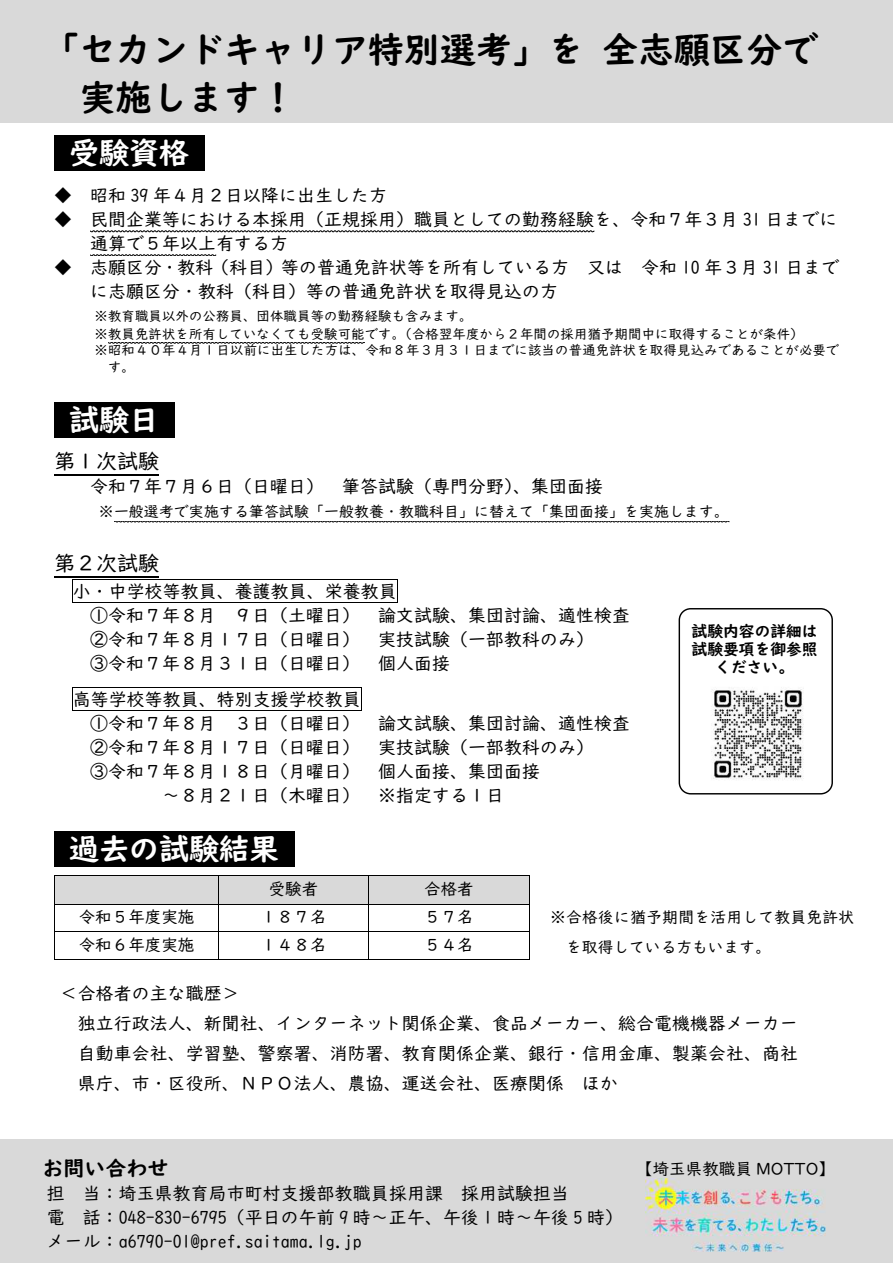
<style>
.page{position:relative;width:893px;height:1263px;background:#fff}
.page>*{position:absolute;margin:0;border:0;box-sizing:border-box;transform-origin:0 0}
.t1{font:35.85px/48px "UD Digi Kyokasho N B";letter-spacing:.005em;color:#000}
.t2{font:30px "UD Digi Kyokasho N B";color:#fff}
.t3{font:21px "UD Digi Kyokasho N R";letter-spacing:.005em;color:#000}
.t4{font:21px "UD Digi Kyokasho N B";letter-spacing:.005em;color:#000}
.t5{font:17.85px/24px "UD Digi Kyokasho N R";letter-spacing:.01em;color:#000}
.t6{font:16.5px "UD Digi Kyokasho N R";letter-spacing:.005em;color:#000}
.t7{font:16.5px "UD Digi Kyokasho NK R";letter-spacing:.005em;color:#000}
.t8{font:15.75px/29.8px "UD Digi Kyokasho N R";letter-spacing:.015em;color:#000}
.t9{font:15.75px/18px "UD Digi Kyokasho N B";letter-spacing:.005em;color:#000;text-align:center}
.t10{font:14.85px "UD Digi Kyokasho N R";letter-spacing:.005em;color:#000}
.t11{font:13.35px/17.9px "UD Digi Kyokasho N R";letter-spacing:.01em;color:#000}
</style>
<div class="page">
<div style="left:0;top:0;width:892px;height:122px;background:#d9d9d9"></div>
<div style="left:54px;top:135px;width:150px;height:36px;background:#000"></div>
<svg style="left:90px;top:231px;width:504px;height:1px"></svg>
<svg style="left:90px;top:255px;width:126px;height:1px"></svg>
<svg style="left:108px;top:342px;width:256px;height:1px"></svg>
<div style="left:54px;top:402px;width:120px;height:36px;background:#000"></div>
<hr style="left:54px;top:474px;width:105px;height:1px;background:#000">
<svg style="left:114px;top:521px;width:615px;height:1px"></svg>
<hr style="left:54px;top:576px;width:105px;height:1px;background:#000">
<hr style="left:73px;top:579px;width:324px;height:1px;background:#000">
<svg style="left:72px;top:579px;width:1px;height:24px"></svg>
<hr style="left:73px;top:602px;width:324px;height:1px;background:#000">
<svg style="left:397px;top:579px;width:1px;height:24px"></svg>
<hr style="left:73px;top:687px;width:288px;height:1px;background:#000">
<svg style="left:72px;top:687px;width:1px;height:24px"></svg>
<hr style="left:73px;top:710px;width:288px;height:1px;background:#000">
<svg style="left:361px;top:687px;width:1px;height:24px"></svg>
<div style="left:54px;top:831px;width:240px;height:36px;background:#000"></div>
<div style="left:55px;top:876px;width:163px;height:28px;background:#d9d9d9"></div>
<div style="left:219px;top:876px;width:149px;height:28px;background:#d9d9d9"></div>
<div style="left:368px;top:876px;width:161px;height:28px;background:#d9d9d9"></div>
<hr style="left:55px;top:876px;width:163px;height:1px;background:#000">
<hr style="left:219px;top:876px;width:149px;height:1px;background:#000">
<hr style="left:368px;top:876px;width:161px;height:1px;background:#000">
<hr style="left:55px;top:904px;width:163px;height:1px;background:#000">
<hr style="left:219px;top:904px;width:149px;height:1px;background:#000">
<hr style="left:368px;top:904px;width:161px;height:1px;background:#000">
<hr style="left:55px;top:931px;width:163px;height:1px;background:#000">
<hr style="left:219px;top:931px;width:149px;height:1px;background:#000">
<hr style="left:368px;top:931px;width:161px;height:1px;background:#000">
<svg style="left:54px;top:876px;width:1px;height:84px"></svg>
<hr style="left:55px;top:959px;width:163px;height:1px;background:#000">
<svg style="left:218px;top:876px;width:1px;height:84px"></svg>
<hr style="left:219px;top:959px;width:149px;height:1px;background:#000">
<svg style="left:368px;top:877px;width:1px;height:82px"></svg>
<hr style="left:368px;top:959px;width:161px;height:1px;background:#000">
<svg style="left:529px;top:876px;width:1px;height:84px"></svg>
<div style="left:0;top:1139px;width:892px;height:124px;background:#d9d9d9"></div>
<div style="left:678px;top:608px;width:155px;height:187px;border:1px solid #000;border-radius:11px"></div>
<img style="left:645px;top:1178px;width:180px;height:74px">
<img style="left:711px;top:689px;width:93px;height:91px">
<h1 class="t1" style="left:80px;top:28px;width:739px;text-indent:-36px">「セカンドキャリア特別選考」を全志願区分で実施します！</h1>
<h2 class="t2" style="left:69px;top:138px;width:121px">受験資格</h2>
<p class="t5" style="left:54px;top:185px;width:334px">◆ 昭和 39 年４月２日以降に出生した方</p>
<p class="t5" style="left:90px;top:209px;width:748px;text-indent:-36px">◆ 民間企業等における本採用（正規採用）職員としての勤務経験を、令和７年３月 31 日までに通算で５年以上有する方</p>
<p class="t5" style="left:90px;top:257px;width:750px;text-indent:-36px">◆ 志願区分・教科（科目）等の普通免許状等を所有している方 又は 令和 10 年３月 31 日までに志願区分・教科（科目）等の普通免許状を取得見込の方</p>
<p class="t11" style="left:94px;top:308px;width:710px">※教育職員以外の公務員、団体職員等の勤務経験も含みます。<br>※教員免許状を所有していなくても受験可能です。（合格翌年度から２年間の採用猶予期間中に取得することが条件）</p>
<p class="t11" style="left:108px;top:343px;width:732px;line-height:16.4px;text-indent:-14px">※昭和４０年４月１日以前に出生した方は、令和８年３月３１日までに該当の普通免許状を取得見込みであることが必要です。</p>
<h2 class="t2" style="left:69px;top:405px;width:91px">試験日</h2>
<p class="t3" style="left:54px;top:451px;width:107px">第１次試験</p>
<p class="t5" style="left:90px;top:476px;width:514px">令和７年７月６日（日曜日） 筆答試験（専門分野）、集団面接</p>
<p class="t10" style="left:99px;top:504px;width:631px">※一般選考で実施する筆答試験「一般教養・教職科目」に替えて「集団面接」を実施します。</p>
<p class="t3" style="left:54px;top:553px;width:107px">第２次試験</p>
<p class="t5" style="left:90px;top:581px;width:541px;text-indent:-17px">小・中学校等教員、養護教員、栄養教員<br>①令和７年８月 ９日（土曜日） 論文試験、集団討論、適性検査<br>②令和７年８月１７日（日曜日） 実技試験（一部教科のみ）<br>③令和７年８月３１日（日曜日） 個人面接</p>
<p class="t5" style="left:73px;top:689px;width:289px">高等学校等教員、特別支援学校教員</p>
<p class="t5" style="left:90px;top:713px;width:541px">①令和７年８月 ３日（日曜日） 論文試験、集団討論、適性検査</p>
<p class="t5" style="left:90px;top:737px;width:505px">②令和７年８月１７日（日曜日） 実技試験（一部教科のみ）</p>
<p class="t5" style="left:90px;top:761px;width:451px">③令和７年８月１８日（月曜日） 個人面接、集団面接</p>
<p class="t5" style="left:162px;top:785px;width:343px">～８月２１日（木曜日） ※指定する１日</p>
<h2 class="t2" style="left:69px;top:834px;width:211px">過去の試験結果</h2>
<p class="t6" style="left:269px;top:880px;width:51px">受験者</p>
<p class="t6" style="left:424px;top:880px;width:51px">合格者</p>
<p class="t6" style="left:79px;top:909px;width:117px">令和５年度実施</p>
<p class="t6" style="left:260px;top:909px;width:68px">１８７名</p>
<p class="t6" style="left:424px;top:909px;width:51px">５７名</p>
<p class="t6" style="left:79px;top:936px;width:117px">令和６年度実施</p>
<p class="t6" style="left:260px;top:936px;width:68px">１４８名</p>
<p class="t6" style="left:424px;top:936px;width:51px">５４名</p>
<p class="t9" style="left:691px;top:623px;width:128px">試験内容の詳細は試験要項を御参照ください。</p>
<p class="t8" style="left:566px;top:904px;width:290px;text-indent:-16px">※合格後に猶予期間を活用して教員免許状を取得している方もいます。</p>
<p class="t5" style="left:78px;top:979px;width:721px;line-height:30px;text-indent:-18px">＜合格者の主な職歴＞<br>独立行政法人、新聞社、インターネット関係企業、食品メーカー、総合電機機器メーカー自動車会社、学習塾、警察署、消防署、教育関係企業、銀行・信用金庫、製薬会社、商社県庁、市・区役所、ＮＰО法人、農協、運送会社、医療関係 ほか</p>
<p class="t4" style="left:42px;top:1157px;width:127px">お問い合わせ</p>
<p class="t5" style="left:47px;top:1182px;width:577px">担 当：埼玉県教育局市町村支援部教職員採用課 採用試験担当<br>電 話：048-830-6795（平日の午前 9 時～正午、午後 1 時～午後 5 時）メール：a6790-01@pref.saitama.lg.jp</p>
<p class="t7" style="left:642px;top:1160px;width:188px">【埼玉県教職員 MOTTO】</p>
</div>
